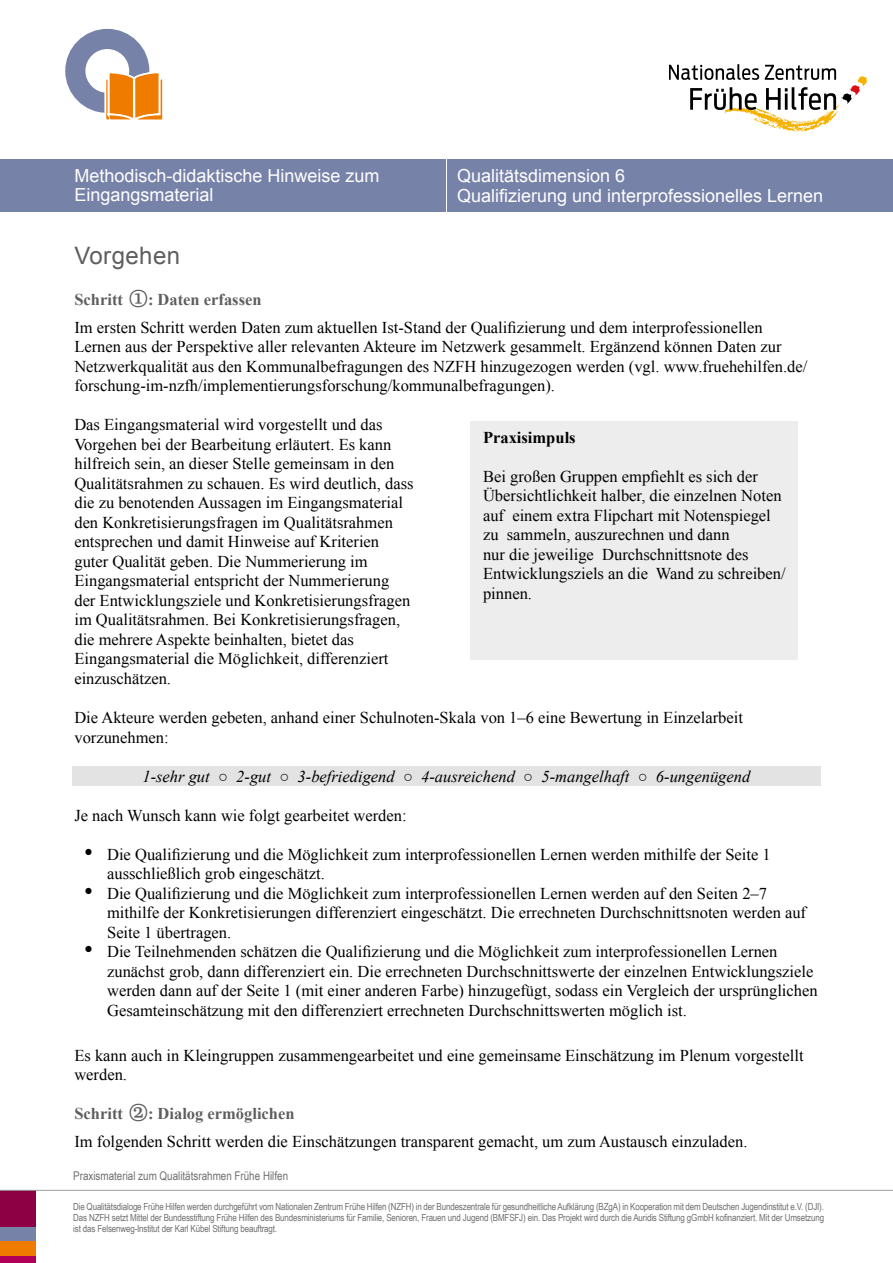
<style>
.page{position:relative;width:893px;height:1263px;background:#fff}
.page>*{position:absolute;margin:0;border:0;box-sizing:border-box;transform-origin:0 0}
.t1{font:24px "Arial";letter-spacing:.02em;color:#5e5e5e}
.t2{font:18px/19.5px "Arial";color:#fff}
.p_Fließtext{font:16.5px/19.5px "Times New Roman";color:#000}
.p_Praxisimpuls-FT_Positionsrahmen{font:16.5px/19.5px "Times New Roman";color:#000}
.italic{font:italic 16.5px "Times New Roman";color:#000}
.t3{font:700 16.5px "Times New Roman";color:#5e5e5e}
.p_Praxisimpuls-FT_Positionsrahmen-2{font:700 16.5px "Times New Roman";color:#000}
.t4{font:12px "Arial Narrow";color:#6f6f6e}
.t5{font:9.75px/11.2px "Arial Narrow";letter-spacing:-.015em;color:#6f6f6e;text-align:justify}
.s1{font-family:"Abril Text Lt";font-weight:400;font-size:28.2px}
</style>
<div class="page">
<div style="left:0;top:1255px;width:35px;height:8px;background:#b10057"></div>
<div style="left:0;top:1191px;width:35px;height:36px;background:#8d0044"></div>
<div style="left:0;top:1227px;width:35px;height:14px;background:#7782a8"></div>
<div style="left:0;top:1241px;width:35px;height:14px;background:#ef7c00"></div>
<hr style="left:0;top:1190px;width:893px;height:1px;background:#9c9d9d">
<svg style="left:669px;top:64px;width:198px;height:68px"></svg>
<div style="left:0;top:159px;width:893px;height:53px;background:#7782a8"></div>
<hr style="left:446px;top:147px;width:1px;height:74px;background:#fff">
<div style="left:65px;top:29px;width:84px;height:84px;border:20px solid #7682a7;border-radius:50%"></div>
<svg style="left:103px;top:66px;width:60px;height:54px"></svg>
<div style="left:470px;top:421px;width:328px;height:83px;background:#ededed"></div>
<div style="left:470px;top:460px;width:328px;height:200px;background:#ededed"></div>
<div style="left:72px;top:766px;width:749px;height:20px;background:#e3e3e3"></div>
<p class="t2" style="left:74px;top:166px;width:307px">Methodisch-didaktische Hinweise zum<br>Eingangsmaterial</p>
<p class="t2" style="left:457px;top:166px;width:368px">Qualitätsdimension 6<br>Qualifizierung und interprofessionelles Lernen</p>
<h2 class="t1" style="left:74px;top:240px;width:107px">Vorgehen</h2>
<h3 class="t3" style="left:74px;top:288px;width:189px">Schritt <span class="s1">1</span>: Daten erfassen</h3>
<p class="p_Fließtext" style="left:74px;top:317px;width:734px">Im ersten Schritt werden Daten zum aktuellen Ist-Stand der Qualifizierung und dem interprofessionellen Lernen aus der Perspektive aller relevanten Akteure im Netzwerk gesammelt. Ergänzend können Daten zur Netzwerkqualität aus den Kommunalbefragungen des NZFH hinzugezogen werden (vgl. www.fruehehilfen.de/ forschung-im-nzfh/implementierungsforschung/kommunalbefragungen).</p>
<p class="p_Fließtext" style="left:74px;top:415px;width:341px">Das Eingangsmaterial wird vorgestellt und das Vorgehen bei der Bearbeitung erläutert. Es kann hilfreich sein, an dieser Stelle gemeinsam in den Qualitätsrahmen zu schauen. Es wird deutlich, dass die zu benotenden Aussagen im Eingangsmaterial den Konkretisierungsfragen im Qualitätsrahmen entsprechen und damit Hinweise auf Kriterien guter Qualität geben. Die Nummerierung im Eingangsmaterial entspricht der Nummerierung der Entwicklungsziele und Konkretisierungsfragen im Qualitätsrahmen. Bei Konkretisierungsfragen, die mehrere Aspekte beinhalten, bietet das Eingangsmaterial die Möglichkeit, differenziert einzuschätzen.</p>
<p class="p_Praxisimpuls-FT_Positionsrahmen-2" style="left:483px;top:426px;width:94px">Praxisimpuls</p>
<p class="p_Praxisimpuls-FT_Positionsrahmen" style="left:483px;top:466px;width:304px">Bei großen Gruppen empfiehlt es sich der Übersichtlichkeit halber, die einzelnen Noten auf einem extra Flipchart mit Notenspiegel zu sammeln, auszurechnen und dann<br>nur die jeweilige Durchschnittsnote des Entwicklungsziels an die Wand zu schreiben/ pinnen.</p>
<p class="p_Fließtext" style="left:74px;top:707px;width:670px">Die Akteure werden gebeten, anhand einer Schulnoten-Skala von 1–6 eine Bewertung in Einzelarbeit vorzunehmen:</p>
<p class="italic" style="left:142px;top:765px;width:609px">1-sehr gut ○ 2-gut ○ 3-befriedigend ○ 4-ausreichend ○ 5-mangelhaft ○ 6-ungenügend</p>
<p class="p_Fließtext" style="left:74px;top:805px;width:334px">Je nach Wunsch kann wie folgt gearbeitet werden:</p>
<p class="p_Fließtext" style="left:107px;top:844px;width:665px;text-indent:-23px">• Die Qualifizierung und die Möglichkeit zum interprofessionellen Lernen werden mithilfe der Seite 1 ausschließlich grob eingeschätzt.</p>
<p class="p_Fließtext" style="left:107px;top:883px;width:700px;text-indent:-23px">• Die Qualifizierung und die Möglichkeit zum interprofessionellen Lernen werden auf den Seiten 2–7 mithilfe der Konkretisierungen differenziert eingeschätzt. Die errechneten Durchschnittsnoten werden auf<br>Seite 1 übertragen.</p>
<p class="p_Fließtext" style="left:107px;top:941px;width:712px;text-indent:-23px">• Die Teilnehmenden schätzen die Qualifizierung und die Möglichkeit zum interprofessionellen Lernen zunächst grob, dann differenziert ein. Die errechneten Durchschnittswerte der einzelnen Entwicklungsziele werden dann auf der Seite 1 (mit einer anderen Farbe) hinzugefügt, sodass ein Vergleich der ursprünglichen Gesamteinschätzung mit den differenziert errechneten Durchschnittswerten möglich ist.</p>
<p class="p_Fließtext" style="left:74px;top:1045px;width:731px">Es kann auch in Kleingruppen zusammengearbeitet und eine gemeinsame Einschätzung im Plenum vorgestellt werden.</p>
<h3 class="t3" style="left:74px;top:1102px;width:222px">Schritt <span class="s1">2</span>: Dialog ermöglichen</h3>
<p class="p_Fließtext" style="left:74px;top:1131px;width:675px">Im folgenden Schritt werden die Einschätzungen transparent gemacht, um zum Austausch einzuladen.</p>
<p class="t4" style="left:73px;top:1166px;width:216px">Praxismaterial zum Qualitätsrahmen Frühe Hilfen</p>
<p class="t5" style="left:73px;top:1200px;width:752px">Die Qualitätsdialoge Frühe Hilfen werden durchgeführt vom Nationalen Zentrum Frühe Hilfen (NZFH) in der Bundeszentrale für gesundheitliche Aufklärung (BZgA) in Kooperation mit dem Deutschen Jugendinstitut e.V. (DJI).<br>Das NZFH setzt Mittel der Bundesstiftung Frühe Hilfen des Bundesministeriums für Familie, Senioren, Frauen und Jugend (BMFSFJ) ein. Das Projekt wird durch die Auridis Stiftung gGmbH kofinanziert. Mit der Umsetzung ist das Felsenweg-Institut der Karl Kübel Stiftung beauftragt.</p>
</div>
